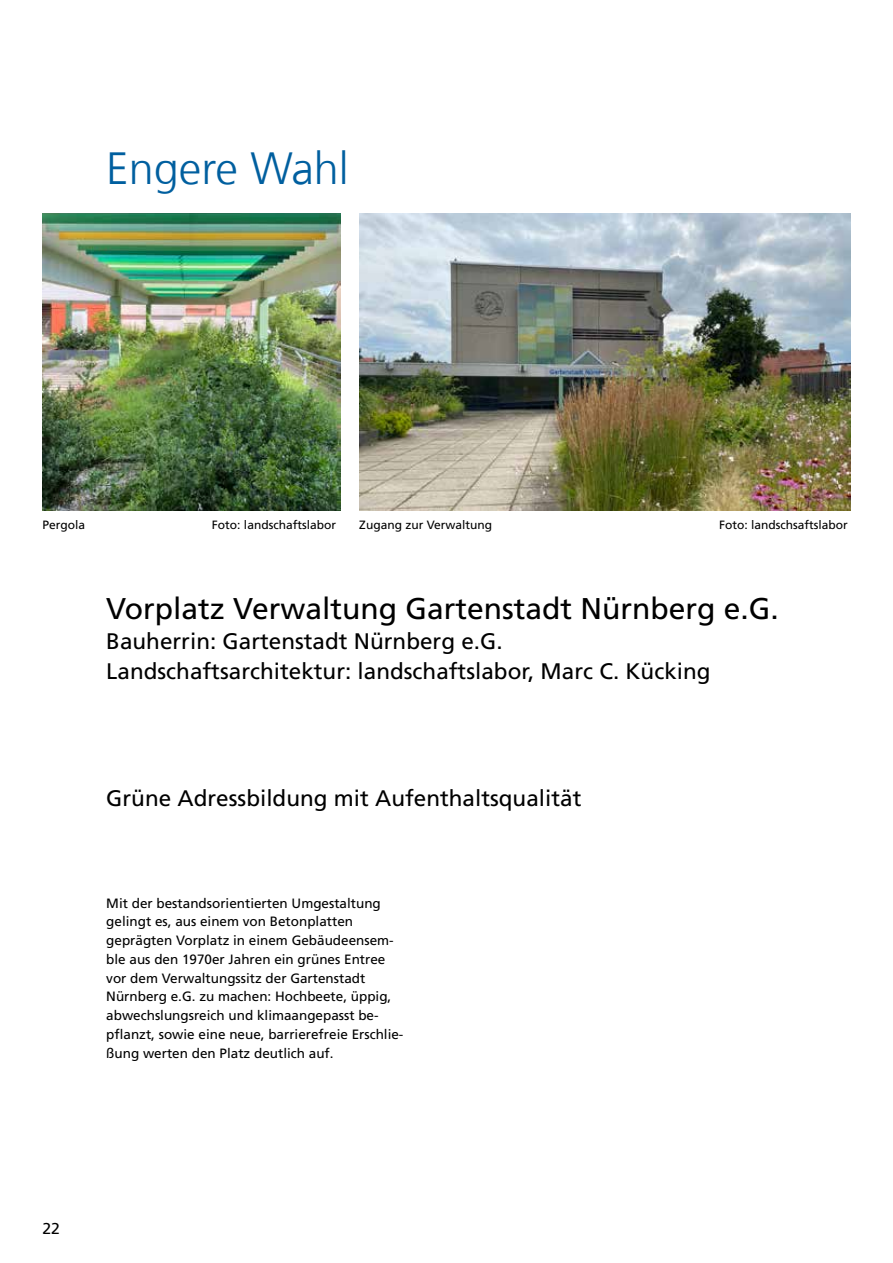
<style>
.page{position:relative;width:893px;height:1263px;background:#fff}
.page>*{position:absolute;margin:0;border:0;box-sizing:border-box;transform-origin:0 0}
.t1{font:300 45px "Frutiger LT Com";color:#005f9f}
.t2{font:30px "Frutiger LT Com";color:#000}
.t3{font:22.5px/30px "Frutiger LT Com";color:#000}
.t4{font:15.75px "Frutiger LT Com";color:#000}
.t5{font:13.5px/18.8px "Frutiger LT Com";color:#000}
.t6{font:12px "Frutiger LT Com";color:#000}
</style>
<div class="page">
<img style="left:43px;top:214px;width:297px;height:296px">
<img style="left:359px;top:214px;width:492px;height:296px">
<h1 class="t1" style="left:106px;top:142px;width:244px">Engere Wahl</h1>
<p class="t6" style="left:43px;top:518px;width:44px">Pergola</p>
<p class="t6" style="left:212px;top:518px;width:126px">Foto: landschaftslabor</p>
<p class="t6" style="left:359px;top:518px;width:134px">Zugang zur Verwaltung</p>
<p class="t6" style="left:719px;top:518px;width:130px">Foto: landschsaftslabor</p>
<h2 class="t2" style="left:106px;top:591px;width:674px">Vorplatz Verwaltung Gartenstadt Nürnberg e.G.</h2>
<h3 class="t3" style="left:106px;top:626px;width:606px">Bauherrin: Gartenstadt Nürnberg e.G.<br>Landschaftsarchitektur: landschaftslabor, Marc C. Kücking</h3>
<h3 class="t3" style="left:106px;top:784px;width:477px">Grüne Adressbildung mit Aufenthaltsqualität</h3>
<p class="t5" style="left:106px;top:894px;width:299px">Mit der bestandsorientierten Umgestaltung gelingt es, aus einem von Betonplatten geprägten Vorplatz in einem Gebäudeensem&shy;ble aus den 1970er Jahren ein grünes Entree vor dem Verwaltungssitz der Gartenstadt Nürnberg e.G. zu machen: Hochbeete, üppig, abwechslungsreich und klimaangepasst be&shy;pflanzt, sowie eine neue, barrierefreie Erschlie&shy;ßung werten den Platz deutlich auf.</p>
<p class="t4" style="left:43px;top:1219px;width:19px">22</p>
</div>
